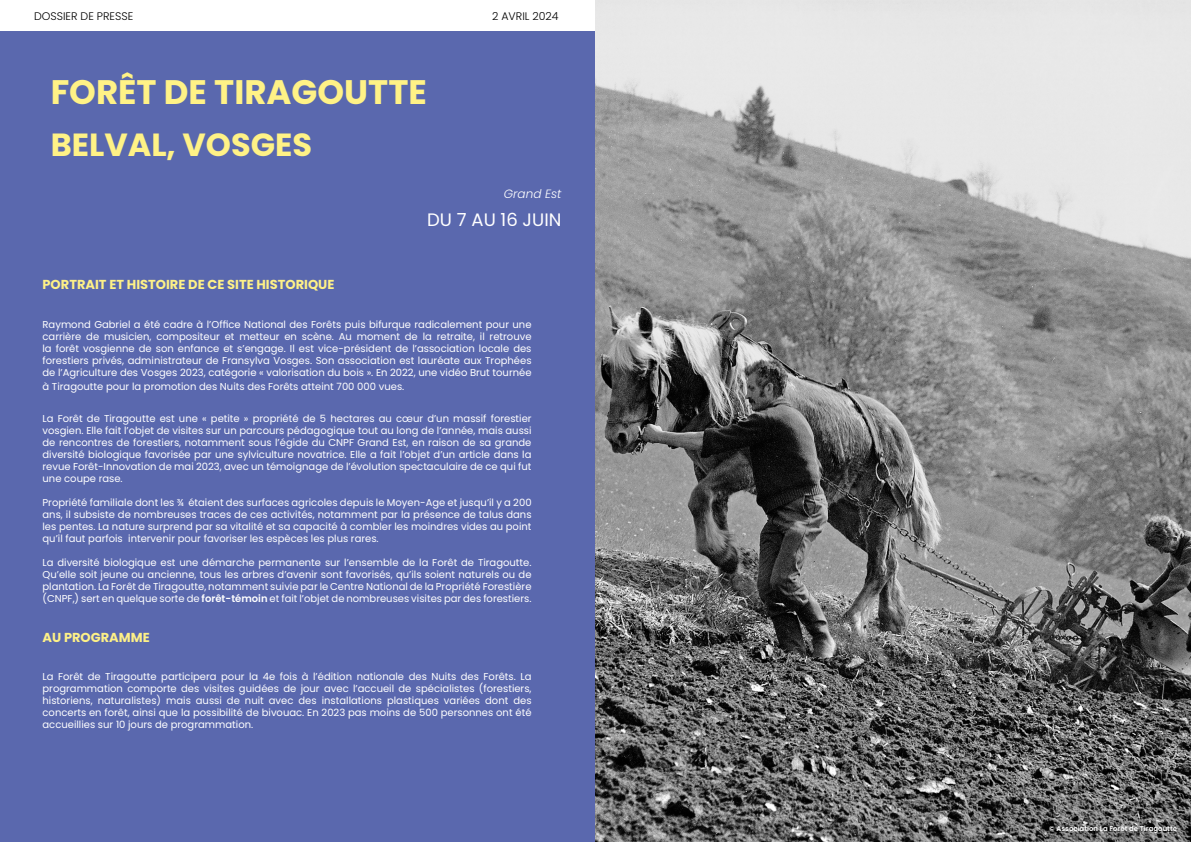
<style>
.page{position:relative;width:1191px;height:842px;background:#fff}
.page>*{position:absolute;margin:0;border:0;box-sizing:border-box;transform-origin:0 0}
.t1{font:700 34px "Poppins";color:#fff286}
.t2{font:700 32px "Poppins";color:#fff286}
.t3{font:18px "Poppins";color:#fff}
.t4{font:700 13px "Poppins";color:#fef187}
.t5{font:italic 300 12px "Poppins";color:#fff}
.t6{font:300 11px "Poppins";color:#000}
.t7{font:10px/12px "Poppins";color:#fff;text-align:justify}
.t8{font:600 7px "Poppins";color:#fff}
.s1{font-weight:600}
</style>
<div class="page">
<div style="left:0;top:31px;width:595px;height:811px;background:#5a68ae"></div>
<img style="left:595px;top:0;width:595px;height:842px">
<p class="t6" style="left:34px;top:9px;width:101px">DOSSIER DE PRESSE</p>
<p class="t6" style="left:492px;top:9px;width:68px">2 AVRIL 2024</p>
<h1 class="t1" style="left:51px;top:73px;width:378px">FORÊT DE TIRAGOUTTE</h1>
<h2 class="t2" style="left:51px;top:126px;width:263px">BELVAL, VOSGES</h2>
<p class="t5" style="left:504px;top:187px;width:59px">Grand Est</p>
<h3 class="t4" style="left:43px;top:277px;width:293px">PORTRAIT ET HISTOIRE DE CE SITE HISTORIQUE</h3>
<h3 class="t3" style="left:427px;top:209px;width:136px">DU 7 AU 16 JUIN</h3>
<p class="t7" style="left:43px;top:319px;width:490px">Raymond Gabriel a été cadre à l’Office National des Forêts puis bifurque radicalement pour une carrière de musicien, compositeur et metteur en scène. Au moment de la retraite, il retrouve la forêt vosgienne de son enfance et s’engage. Il est vice-président de l’association locale des forestiers privés, administrateur de Fransylva Vosges. Son association est lauréate aux Trophées de l’Agriculture des Vosges 2023, catégorie « valorisation du bois ». En 2022, une vidéo Brut tournée</p>
<p class="t7" style="left:43px;top:380px;width:363px">à Tiragoutte pour la promotion des Nuits des Forêts atteint 700 000 vues.</p>
<p class="t7" style="left:43px;top:412px;width:490px">La Forêt de Tiragoutte est une « petite » propriété de 5 hectares au cœur d’un massif forestier vosgien. Elle fait l’objet de visites sur un parcours pédagogique tout au long de l’année, mais aussi de rencontres de forestiers, notamment sous l’égide du CNPF Grand Est, en raison de sa grande diversité biologique favorisée par une sylviculture novatrice. Elle a fait l’objet d’un article dans la revue Forêt-Innovation de mai 2023, avec un témoignage de l’évolution spectaculaire de ce qui fut une coupe rase.</p>
<p class="t7" style="left:43px;top:496px;width:490px">Propriété familiale dont les ¾ étaient des surfaces agricoles depuis le Moyen-Age et jusqu’il y a 200 ans, il subsiste de nombreuses traces de ces activités, notamment par la présence de talus dans les pentes. La nature surprend par sa vitalité et sa capacité à combler les moindres vides au point qu’il faut parfois intervenir pour favoriser les espèces les plus rares.</p>
<p class="t7" style="left:43px;top:556px;width:490px">La diversité biologique est une démarche permanente sur l’ensemble de la Forêt de Tiragoutte.<br>Qu’elle soit jeune ou ancienne, tous les arbres d’avenir sont favorisés, qu’ils soient naturels ou de plantation. La Forêt de Tiragoutte, notamment suivie par le Centre National de la Propriété Forestière (CNPF,) sert en quelque sorte de <span class="s1">forêt-témoin</span> et fait l’objet de nombreuses visites par des forestiers.</p>
<h3 class="t4" style="left:43px;top:629px;width:109px">AU PROGRAMME</h3>
<p class="t7" style="left:43px;top:670px;width:490px">La Forêt de Tiragoutte participera pour la 4e fois à l’édition nationale des Nuits des Forêts. La programmation comporte des visites guidées de jour avec l’accueil de spécialistes (forestiers, historiens, naturalistes) mais aussi de nuit avec des installations plastiques variées dont des concerts en forêt, ainsi que la possibilité de bivouac. En 2023 pas moins de 500 personnes ont été accueillies sur 10 jours de programmation.</p>
<p class="t8" style="left:1049px;top:824px;width:129px">© Association La Forêt de Tiragoutte</p>
</div>
